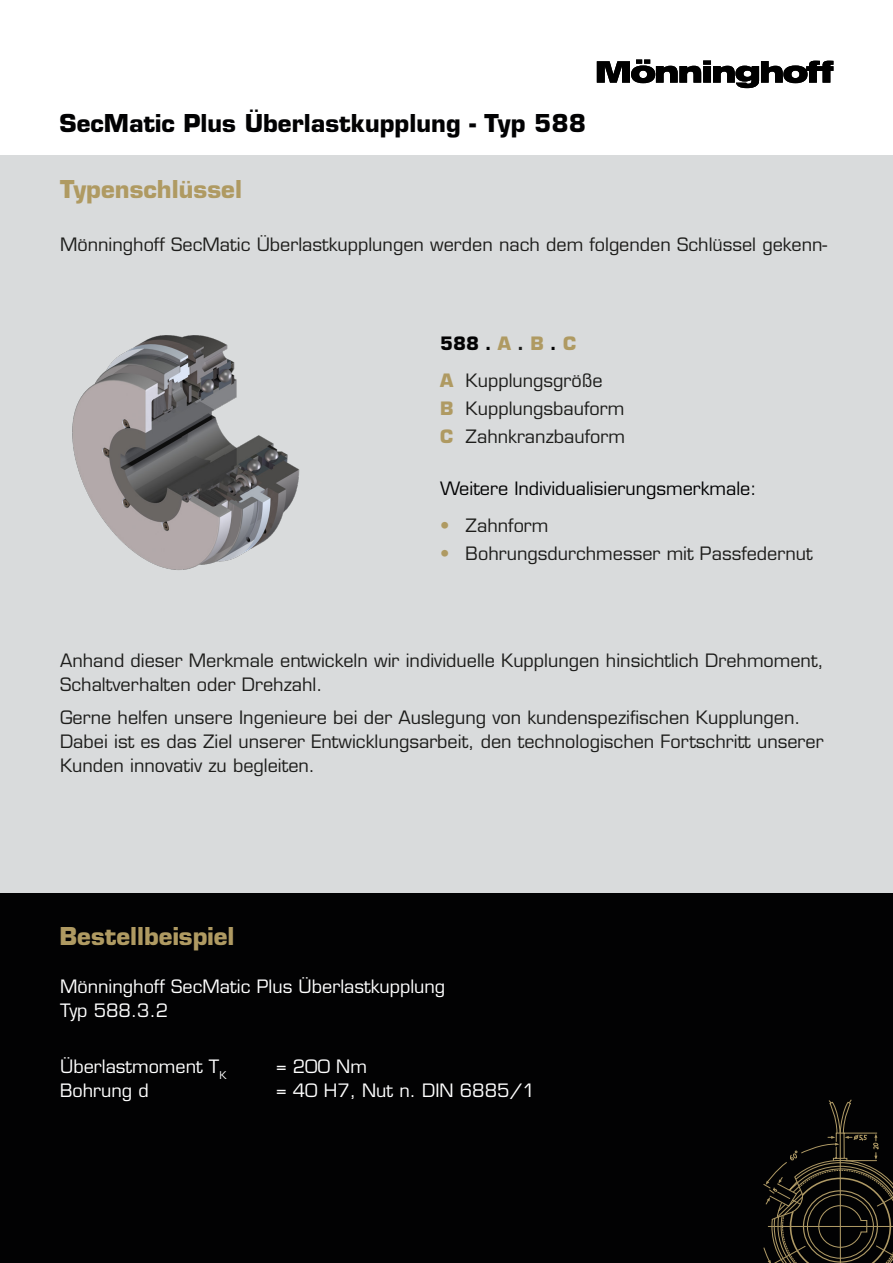
<style>
.page{position:relative;width:893px;height:1263px;background:#fff}
.page>*{position:absolute;margin:0;border:0;box-sizing:border-box;transform-origin:0 0}
.t1{font:700 24px "Eurostile LT Std";color:#020203}
.Überschrift_H2{font:700 24px "Eurostile LT Std";color:#af9a62}
.Fließtext{font:18px/24px "Eurostile LT Std";color:#1d1d1b}
.Fließtext_weiß{font:18px/24px "Eurostile LT Std";color:#fff}
.t2{font:18px "Eurostile LT Std";color:#020203}
.t3{font:700 18px "Eurostile LT Std";color:#020203}
.s1{color:#af9a62}
.s2{color:#1d1d1b}
.s3{font-weight:700;color:#af9a62}
</style>
<div class="page">
<div style="left:0;top:156px;width:893px;height:737px;background:#d9dbdc"></div>
<div style="left:0;top:893px;width:893px;height:370px;background:#020203"></div>
<svg style="left:763px;top:1099px;width:130px;height:164px"></svg>
<svg style="left:597px;top:60px;width:236px;height:28px"></svg>
<img style="left:72px;top:335px;width:228px;height:235px">
<p class="t1" style="left:60px;top:108px;width:528px">SecMatic Plus Überlastkupplung - Typ 588</p>
<p class="Überschrift_H2" style="left:60px;top:174px;width:183px">Typenschlüssel</p>
<p class="Fließtext" style="left:60px;top:233px;width:769px">Mönninghoff SecMatic Überlastkupplungen werden nach dem folgenden Schlüssel gekenn-</p>
<p class="t3" style="left:440px;top:332px;width:138px">588 . <span class="s1">A</span> <span class="s2">.</span> <span class="s1">B</span> . <span class="s1">C</span></p>
<p class="Fließtext" style="left:440px;top:368px;width:164px"><span class="s3">A</span> Kupplungsgröße</p>
<p class="Fließtext" style="left:440px;top:396px;width:186px"><span class="s3">B</span> Kupplungsbauform</p>
<p class="Fließtext" style="left:440px;top:425px;width:186px"><span class="s3">C</span> Zahnkranzbauform</p>
<p class="t2" style="left:440px;top:478px;width:318px">Weitere Individualisierungsmerkmale:</p>
<p class="Fließtext" style="left:440px;top:514px;width:110px"><span class="s1">•</span> Zahnform</p>
<p class="Fließtext" style="left:440px;top:542px;width:374px"><span class="s1">•</span> Bohrungsdurchmesser mit Passfedernut</p>
<p class="Fließtext" style="left:60px;top:649px;width:765px">Anhand dieser Merkmale entwickeln wir individuelle Kupplungen hinsichtlich Drehmoment,<br>Schaltverhalten oder Drehzahl.</p>
<p class="Fließtext" style="left:60px;top:705px;width:765px">Gerne helfen unsere Ingenieure bei der Auslegung von kundenspezifischen Kupplungen.<br>Dabei ist es das Ziel unserer Entwicklungsarbeit, den technologischen Fortschritt unserer<br>Kunden innovativ zu begleiten.</p>
<p class="Überschrift_H2" style="left:60px;top:921px;width:176px">Bestellbeispiel</p>
<p class="Fließtext_weiß" style="left:60px;top:974px;width:387px">Mönninghoff SecMatic Plus Überlastkupplung<br>Typ 588.3.2</p>
<p class="Fließtext_weiß" style="left:60px;top:1055px;width:168px">Überlastmoment T<sub>K</sub></p>
<p class="Fließtext_weiß" style="left:276px;top:1055px;width:92px">= 200 Nm</p>
<p class="Fließtext_weiß" style="left:60px;top:1079px;width:90px">Bohrung d</p>
<p class="Fließtext_weiß" style="left:276px;top:1079px;width:260px">= 40 H7, Nut n. DIN 6885/1</p>
</div>
